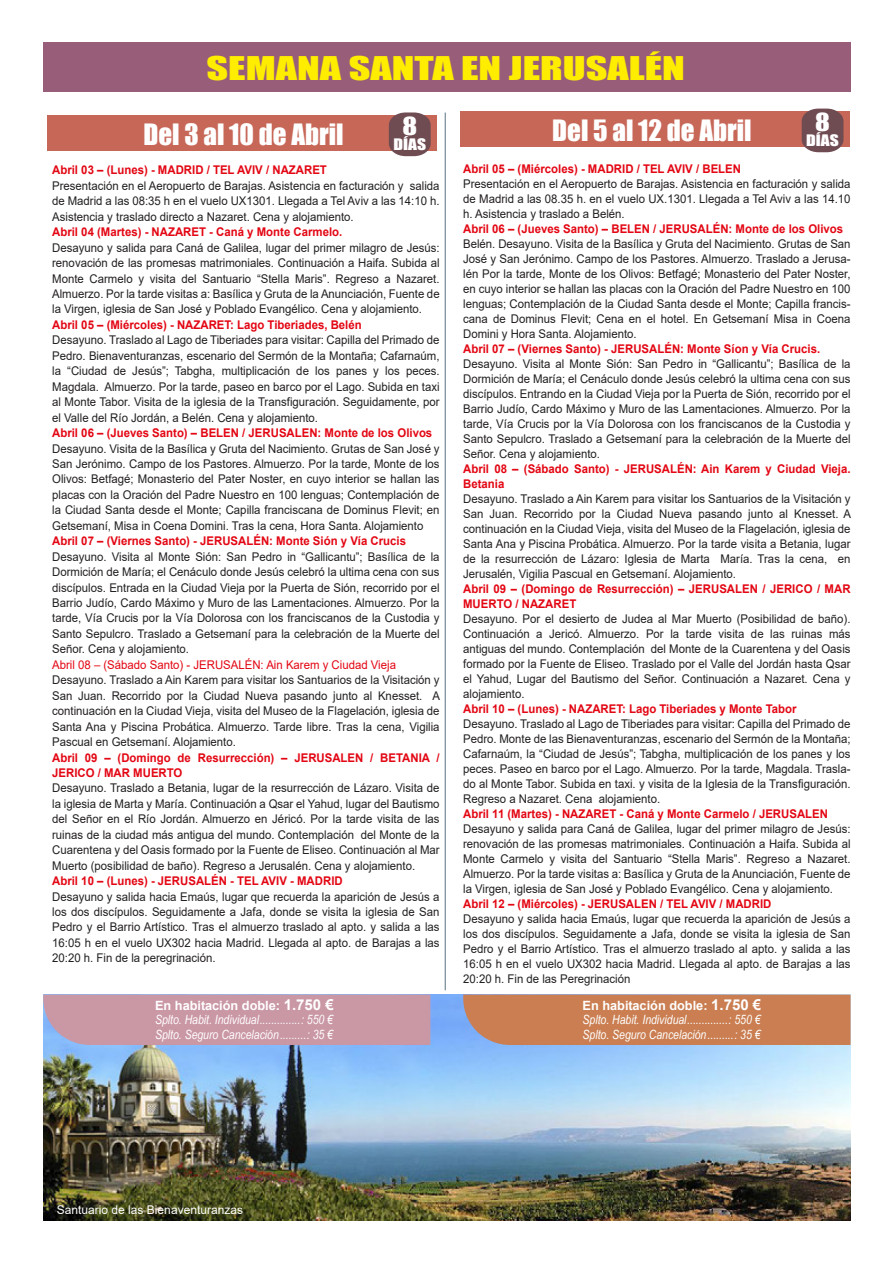
<style>
.page{position:relative;width:893px;height:1263px;background:#fff}
.page>*{position:absolute;margin:0;border:0;box-sizing:border-box;transform-origin:0 0}
.t1{font:30px "Impact";color:#ffed00;scale:1.4 1}
.t2{font:27px "Impact";color:#fff}
.t3{font:22.95px "Impact";color:#fff;scale:1.2 1}
.t4{font:14.55px "Impact";color:#fff;scale:1.2 1}
.t5{font:italic 12.75px/14.2px "Arial Narrow";color:#fff}
.t6{font:700 12.75px "Arial";color:#fff}
.t7{font:12px/15px "Arial";color:#231f20;text-align:justify;scale:.95 1}
.t8{font:700 12px/15px "Arial";color:#e30613;scale:.95 1}
.t9{font:12px "Arial";color:#e30613;scale:.95 1}
.t10{font:12px "Arial";color:#fff}
.s1{font-size:15px}
</style>
<div class="page">
<img style="left:43px;top:995px;width:807px;height:225px">
<div style="left:43px;top:42px;width:808px;height:50px;background:#985e79"></div>
<div style="left:463px;top:995px;width:387px;height:50px;background:#ca7e51"></div>
<div style="left:43px;top:995px;width:387px;height:50px;background:#ca97a5"></div>
<div style="left:460px;top:112px;width:390px;height:35px;background:#c76758"></div>
<svg style="left:802px;top:109px;width:41px;height:43px;background:#79565c"></svg>
<hr style="left:445px;top:113px;width:1px;height:877px;background:#567483">
<div style="left:47px;top:116px;width:390px;height:35px;background:#c76758"></div>
<svg style="left:389px;top:112px;width:42px;height:44px;background:#7d5a5f"></svg>
<h1 class="t1" style="left:207px;top:45px;width:343px">SEMANA SANTA EN JERUSALÉN</h1>
<h2 class="t2" style="left:144px;top:113px;width:202px">Del 3 al 10 de Abril</h2>
<h3 class="t3" style="left:402px;top:108px;width:14px">8</h3>
<p class="t4" style="left:393px;top:133px;width:29px">DÍAS</p>
<h2 class="t2" style="left:552px;top:109px;width:201px">Del 5 al 12 de Abril</h2>
<h3 class="t3" style="left:815px;top:104px;width:14px">8</h3>
<p class="t4" style="left:806px;top:129px;width:29px">DÍAS</p>
<p class="t8" style="left:52px;top:163px;width:291px">Abril 03 – (Lunes) - MADRID / TEL AVIV / NAZARET</p>
<p class="t7" style="left:52px;top:178px;width:409px;line-height:15.5px">Presentación en el Aeropuerto de Barajas. Asistencia en facturación y salida de Madrid a las 08:35 h en el vuelo UX1301. Llegada a Tel Aviv a las 14:10 h.<br>Asistencia y traslado directo a Nazaret. Cena y alojamiento.</p>
<p class="t8" style="left:52px;top:225px;width:307px">Abril 04 (Martes) - NAZARET - Caná y Monte Carmelo.</p>
<p class="t7" style="left:52px;top:240px;width:409px;line-height:15.5px">Desayuno y salida para Caná de Galilea, lugar del primer milagro de Jesús: renovación de las promesas matrimoniales. Continuación a Haifa. Subida al Monte Carmelo y visita del Santuario “Stella Maris”. Regreso a Nazaret.<br>Almuerzo. Por la tarde visitas a: Basílica y Gruta de la Anunciación, Fuente de la Virgen, iglesia de San José y Poblado Evangélico. Cena y alojamiento.</p>
<p class="t8" style="left:52px;top:317px;width:327px">Abril 05 – (Miércoles) - NAZARET: Lago Tiberiades, Belén</p>
<p class="t7" style="left:52px;top:332px;width:409px;line-height:15.5px">Desayuno. Traslado al Lago de Tiberiades para visitar: Capilla del Primado de Pedro. Bienaventuranzas, escenario del Sermón de la Montaña; Cafarnaúm, la “Ciudad de Jesús”; Tabgha, multiplicación de los panes y los peces.<br>Magdala. Almuerzo. Por la tarde, paseo en barco por el Lago. Subida en taxi al Monte Tabor. Visita de la iglesia de la Transfiguración. Seguidamente, por el Valle del Río Jordán, a Belén. Cena y alojamiento.</p>
<p class="t8" style="left:52px;top:425px;width:402px">Abril 06 – (Jueves Santo) – BELEN / JERUSALEN: Monte de los Olivos</p>
<p class="t7" style="left:52px;top:440px;width:409px;line-height:15.5px">Desayuno. Visita de la Basílica y Gruta del Nacimiento. Grutas de San José y San Jerónimo. Campo de los Pastores. Almuerzo. Por la tarde, Monte de los Olivos: Betfagé; Monasterio del Pater Noster, en cuyo interior se hallan las placas con la Oración del Padre Nuestro en 100 lenguas; Contemplación de la Ciudad Santa desde el Monte; Capilla franciscana de Dominus Flevit; en Getsemaní, Misa in Coena Domini. Tras la cena, Hora Santa. Alojamiento</p>
<p class="t8" style="left:52px;top:534px;width:374px">Abril 07 – (Viernes Santo) - JERUSALÉN: Monte Sión y Vía Crucis</p>
<p class="t7" style="left:52px;top:549px;width:409px;line-height:15.5px">Desayuno. Visita al Monte Sión: San Pedro in “Gallicantu”; Basílica de la Dormición de María; el Cenáculo donde Jesús celebró la ultima cena con sus discípulos. Entrada en la Ciudad Vieja por la Puerta de Sión, recorrido por el Barrio Judío, Cardo Máximo y Muro de las Lamentaciones. Almuerzo. Por la tarde, Vía Crucis por la Vía Dolorosa con los franciscanos de la Custodia y Santo Sepulcro. Traslado a Getsemaní para la celebración de la Muerte del Señor. Cena y alojamiento.</p>
<p class="t9" style="left:52px;top:656px;width:363px">Abril 08 – (Sábado Santo) - JERUSALÉN: Ain Karem y Ciudad Vieja</p>
<p class="t7" style="left:52px;top:672px;width:410px;line-height:15.5px">Desayuno. Traslado a Ain Karem para visitar los Santuarios de la Visitación y San Juan. Recorrido por la Ciudad Nueva pasando junto al Knesset. A continuación en la Ciudad Vieja, visita del Museo de la Flagelación, iglesia de Santa Ana y Piscina Probática. Almuerzo. Tarde libre. Tras la cena, Vigilia Pascual en Getsemaní. Alojamiento.</p>
<p class="t8" style="left:52px;top:750px;width:409px;line-height:15.5px">Abril 09 – (Domingo de Resurrección) – JERUSALEN / BETANIA /<br>JERICO / MAR MUERTO</p>
<p class="t7" style="left:52px;top:780px;width:409px;line-height:15.5px">Desayuno. Traslado a Betania, lugar de la resurrección de Lázaro. Visita de la iglesia de Marta y María. Continuación a Qsar el Yahud, lugar del Bautismo del Señor en el Río Jordán. Almuerzo en Jéricó. Por la tarde visita de las ruinas de la ciudad más antigua del mundo. Contemplación del Monte de la Cuarentena y del Oasis formado por la Fuente de Eliseo. Continuación al Mar Muerto (posibilidad de baño). Regreso a Jerusalén. Cena y alojamiento.</p>
<p class="t8" style="left:52px;top:873px;width:307px">Abril 10 – (Lunes) - JERUSALÉN - TEL AVIV - MADRID</p>
<p class="t7" style="left:52px;top:888px;width:409px;line-height:15.5px">Desayuno y salida hacia Emaús, lugar que recuerda la aparición de Jesús a los dos discípulos. Seguidamente a Jafa, donde se visita la iglesia de San Pedro y el Barrio Artístico. Tras el almuerzo traslado al apto. y salida a las 16:05 h en el vuelo UX302 hacia Madrid. Llegada al apto. de Barajas a las 20:20 h. Fin de la peregrinación.</p>
<p class="t8" style="left:463px;top:161px;width:294px">Abril 05 – (Miércoles) - MADRID / TEL AVIV / BELEN</p>
<p class="t7" style="left:463px;top:176px;width:409px">Presentación en el Aeropuerto de Barajas. Asistencia en facturación y salida de Madrid a las 08.35 h. en el vuelo UX.1301. Llegada a Tel Aviv a las 14.10 h. Asistencia y traslado a Belén.</p>
<p class="t8" style="left:463px;top:221px;width:402px">Abril 06 – (Jueves Santo) – BELEN / JERUSALÉN: Monte de los Olivos</p>
<p class="t7" style="left:463px;top:236px;width:409px">Belén. Desayuno. Visita de la Basílica y Gruta del Nacimiento. Grutas de San José y San Jerónimo. Campo de los Pastores. Almuerzo. Traslado a Jerusa&shy;lén Por la tarde, Monte de los Olivos: Betfagé; Monasterio del Pater Noster, en cuyo interior se hallan las placas con la Oración del Padre Nuestro en 100 lenguas; Contemplación de la Ciudad Santa desde el Monte; Capilla francis&shy;cana de Dominus Flevit; Cena en el hotel. En Getsemaní Misa in Coena Domini y Hora Santa. Alojamiento.</p>
<p class="t8" style="left:463px;top:341px;width:377px">Abril 07 – (Viernes Santo) - JERUSALÉN: Monte Síon y Vía Crucis.</p>
<p class="t7" style="left:463px;top:356px;width:409px">Desayuno. Visita al Monte Sión: San Pedro in “Gallicantu”; Basílica de la Dormición de María; el Cenáculo donde Jesús celebró la ultima cena con sus discípulos. Entrando en la Ciudad Vieja por la Puerta de Sión, recorrido por el Barrio Judío, Cardo Máximo y Muro de las Lamentaciones. Almuerzo. Por la tarde, Vía Crucis por la Vía Dolorosa con los franciscanos de la Custodia y Santo Sepulcro. Traslado a Getsemaní para la celebración de la Muerte del Señor. Cena y alojamiento.</p>
<p class="t8" style="left:463px;top:461px;width:409px">Abril 08 – (Sábado Santo) - JERUSALÉN: Ain Karem y Ciudad Vieja.<br>Betania</p>
<p class="t7" style="left:463px;top:491px;width:410px">Desayuno. Traslado a Ain Karem para visitar los Santuarios de la Visitación y San Juan. Recorrido por la Ciudad Nueva pasando junto al Knesset. A continuación en la Ciudad Vieja, visita del Museo de la Flagelación, iglesia de Santa Ana y Piscina Probática. Almuerzo. Por la tarde visita a Betania, lugar de la resurrección de Lázaro: Iglesia de Marta María. Tras la cena, en Jerusalén, Vigilia Pascual en Getsemaní. Alojamiento.</p>
<p class="t8" style="left:463px;top:581px;width:409px">Abril 09 – (Domingo de Resurrección) – JERUSALEN / JERICO / MAR<br>MUERTO / NAZARET</p>
<p class="t7" style="left:463px;top:611px;width:409px">Desayuno. Por el desierto de Judea al Mar Muerto (Posibilidad de baño).<br>Continuación a Jericó. Almuerzo. Por la tarde visita de las ruinas más antiguas del mundo. Contemplación del Monte de la Cuarentena y del Oasis formado por la Fuente de Eliseo. Traslado por el Valle del Jordán hasta Qsar el Yahud, Lugar del Bautismo del Señor. Continuación a Nazaret. Cena y alojamiento.</p>
<p class="t8" style="left:463px;top:701px;width:352px">Abril 10 – (Lunes) - NAZARET: Lago Tiberiades y Monte Tabor</p>
<p class="t7" style="left:463px;top:716px;width:409px">Desayuno. Traslado al Lago de Tiberiades para visitar: Capilla del Primado de Pedro. Monte de las Bienaventuranzas, escenario del Sermón de la Montaña; Cafarnaúm, la “Ciudad de Jesús”; Tabgha, multiplicación de los panes y los peces. Paseo en barco por el Lago. Almuerzo. Por la tarde, Magdala. Trasla&shy;do al Monte Tabor. Subida en taxi. y visita de la Iglesia de la Transfiguración.<br>Regreso a Nazaret. Cena alojamiento.</p>
<p class="t8" style="left:463px;top:806px;width:386px">Abril 11 (Martes) - NAZARET - Caná y Monte Carmelo / JERUSALEN</p>
<p class="t7" style="left:463px;top:821px;width:409px">Desayuno y salida para Caná de Galilea, lugar del primer milagro de Jesús: renovación de las promesas matrimoniales. Continuación a Haifa. Subida al Monte Carmelo y visita del Santuario “Stella Maris”. Regreso a Nazaret.<br>Almuerzo. Por la tarde visitas a: Basílica y Gruta de la Anunciación, Fuente de la Virgen, iglesia de San José y Poblado Evangélico. Cena y alojamiento.</p>
<p class="t8" style="left:463px;top:896px;width:326px">Abril 12 – (Miércoles) - JERUSALEN / TEL AVIV / MADRID</p>
<p class="t7" style="left:463px;top:911px;width:409px">Desayuno y salida hacia Emaús, lugar que recuerda la aparición de Jesús a los dos discípulos. Seguidamente a Jafa, donde se visita la iglesia de San Pedro y el Barrio Artístico. Tras el almuerzo traslado al apto. y salida a las 16:05 h en el vuelo UX302 hacia Madrid. Llegada al apto. de Barajas a las 20:20 h. Fin de las Peregrinación</p>
<p class="t6" style="left:155px;top:996px;width:180px">En habitación doble : <span class="s1">1.750 €</span></p>
<p class="t5" style="left:155px;top:1012px;width:179px">Splto. Habit. Individual..............: 550 €<br>Splto. Seguro Cancelación.........: 35 €</p>
<p class="t6" style="left:583px;top:996px;width:180px">En habitación doble : <span class="s1">1.750 €</span></p>
<p class="t5" style="left:583px;top:1012px;width:179px">Splto. Habit. Individual..............: 550 €<br>Splto. Seguro Cancelación.........: 35 €</p>
<p class="t10" style="left:57px;top:1201px;width:188px">Santuario de las Bienaventuranzas</p>
</div>
